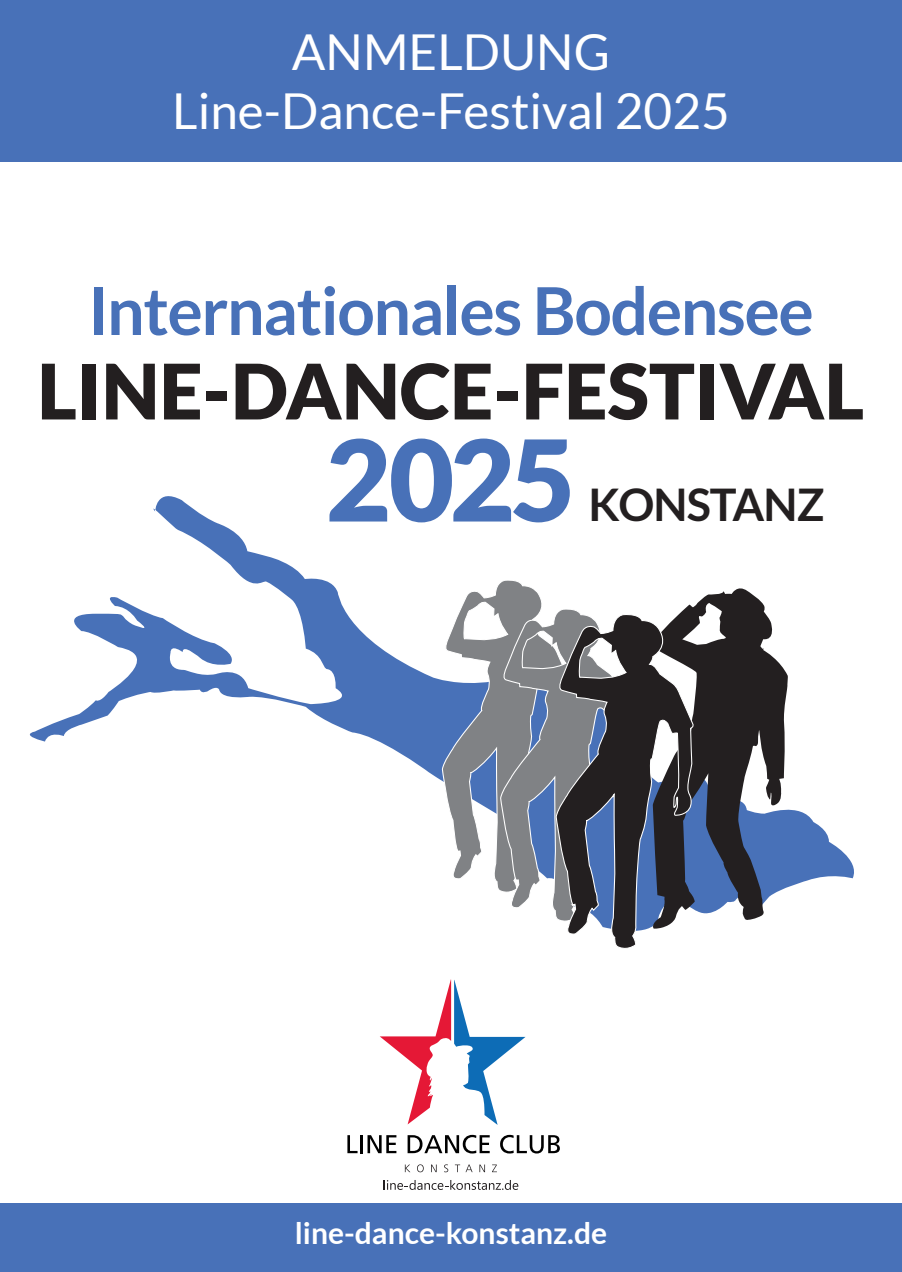
<style>
.page{position:relative;width:902px;height:1272px;background:#fff}
.page>*{position:absolute;margin:0;border:0;box-sizing:border-box;transform-origin:0 0}
.t1{font:900 112.5px "Lato";color:#4871b8}
.t2{font:900 76.5px "Lato";color:#231f20}
.t3{font:700 66px "Lato";letter-spacing:-.02em;color:#4871b8}
.t4{font:49.5px/59.4px "Lato";color:#fff;text-align:center}
.t5{font:700 45px "Lato";letter-spacing:-.02em;color:#231f20}
.t6{font:700 30px "Lato";color:#fff}
</style>
<div class="page">
<div style="left:0;top:0;width:901px;height:162px;background:#4871b8"></div>
<svg style="left:29px;top:496px;width:412px;height:284px"></svg>
<svg style="left:442px;top:585px;width:57px;height:304px"></svg>
<svg style="left:499px;top:580px;width:355px;height:340px"></svg>
<svg style="left:555px;top:613px;width:139px;height:336px"></svg>
<svg style="left:380px;top:979px;width:145px;height:145px"></svg>
<svg style="left:405px;top:1164px;width:5px;height:8px"></svg>
<svg style="left:417px;top:1164px;width:6px;height:8px"></svg>
<svg style="left:431px;top:1164px;width:5px;height:8px"></svg>
<svg style="left:444px;top:1164px;width:4px;height:8px"></svg>
<svg style="left:455px;top:1164px;width:17px;height:8px"></svg>
<svg style="left:479px;top:1164px;width:6px;height:8px"></svg>
<svg style="left:492px;top:1164px;width:5px;height:8px"></svg>
<svg style="left:347px;top:1135px;width:10px;height:18px"></svg>
<hr style="left:360px;top:1135px;width:3px;height:18px;background:#000">
<svg style="left:367px;top:1135px;width:29px;height:18px"></svg>
<svg style="left:407px;top:1134px;width:82px;height:19px"></svg>
<svg style="left:500px;top:1134px;width:60px;height:19px"></svg>
<svg style="left:384px;top:1180px;width:134px;height:9px"></svg>
<div style="left:0;top:1203px;width:901px;height:68px;background:#4871b8"></div>
<p class="t4" style="left:172px;top:22px;width:559px">ANMELDUNG<br>Line-Dance-Festival 2025</p>
<h3 class="t3" style="left:88px;top:273px;width:727px">Internationales Bodensee</h3>
<h2 class="t2" style="left:37px;top:346px;width:828px">LINE-DANCE-FESTIVAL</h2>
<h1 class="t1" style="left:326px;top:414px;width:251px">2025</h1>
<p class="t5" style="left:588px;top:478px;width:237px">KONSTANZ</p>
<p class="t6" style="left:295px;top:1215px;width:314px">line-dance-konstanz.de</p>
</div>
